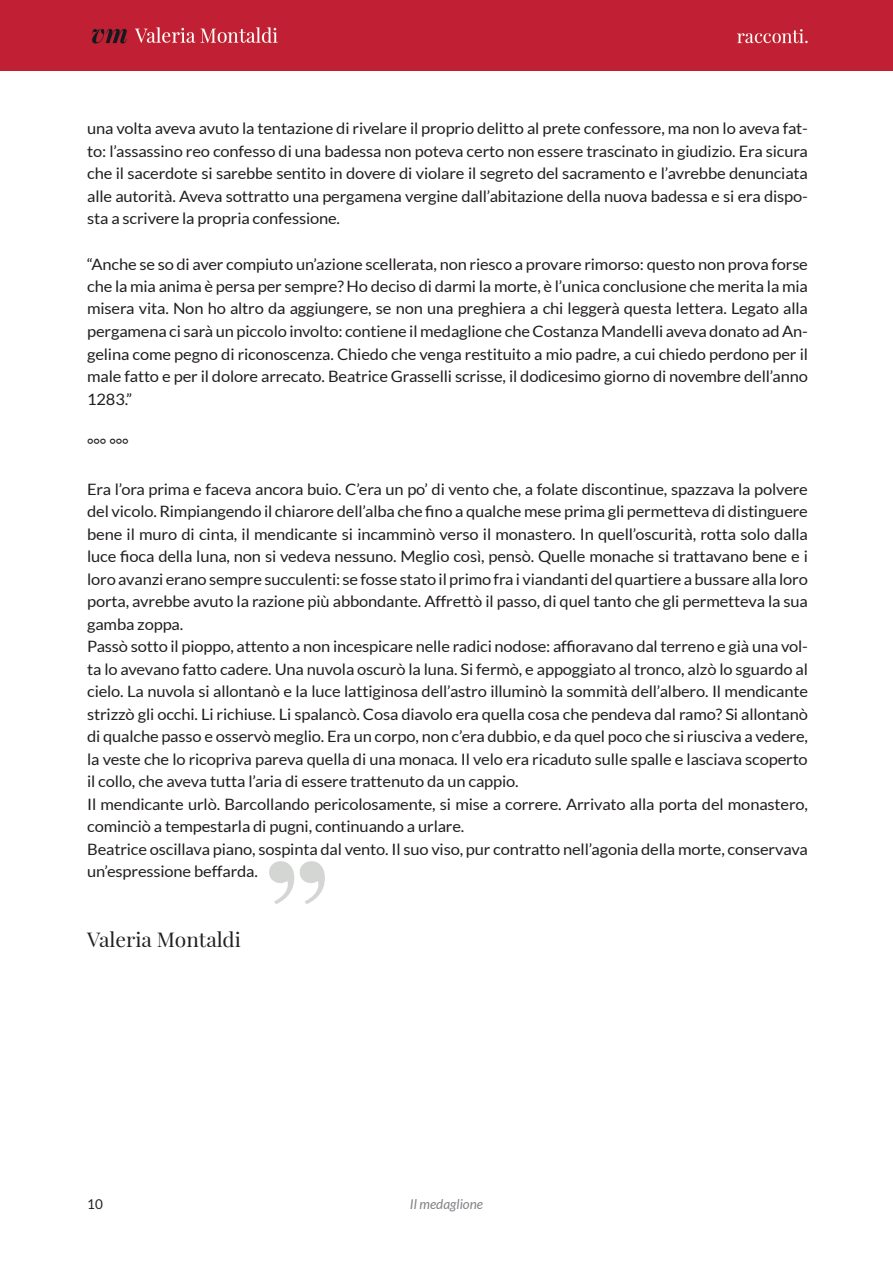
<style>
.page{position:relative;width:893px;height:1263px;background:#fff}
.page>*{position:absolute;margin:0;border:0;box-sizing:border-box;transform-origin:0 0}
.t1{font:171px "Playfair Display";color:#d4d6d4;scale:1.05 1}
.t2{font:19.95px "Playfair Display";color:#231f20;scale:1.05 1}
.t3{font:15.6px/22.5px "Lato";letter-spacing:-.01em;color:#231f20;text-align:justify;scale:1.05 1}
.t4{font:italic 13.5px "Lato";color:#808285}
.t5{font:13.5px "Lato";color:#231f20}
</style>
<div class="page">
<div style="left:0;top:0;width:893px;height:70px;background:#c11f33"></div>
<p class="t3" style="left:87px;top:117px;width:688px">una volta aveva avuto la tentazione di rivelare il proprio delitto al prete confessore, ma non lo aveva fat&shy;to: l’assassino reo confesso di una badessa non poteva certo non essere trascinato in giudizio. Era sicura che il sacerdote si sarebbe sentito in dovere di violare il segreto del sacramento e l’avrebbe denunciata alle autorità. Aveva sottratto una pergamena vergine dall’abitazione della nuova badessa e si era dispo&shy;sta a scrivere la propria confessione.</p>
<p class="t3" style="left:87px;top:252px;width:688px">“Anche se so di aver compiuto un’azione scellerata, non riesco a provare rimorso: questo non prova forse che la mia anima è persa per sempre? Ho deciso di darmi la morte, è l’unica conclusione che merita la mia misera vita. Non ho altro da aggiungere, se non una preghiera a chi leggerà questa lettera. Legato alla pergamena ci sarà un piccolo involto: contiene il medaglione che Costanza Mandelli aveva donato ad An&shy;gelina come pegno di riconoscenza. Chiedo che venga restituito a mio padre, a cui chiedo perdono per il male fatto e per il dolore arrecato. Beatrice Grasselli scrisse, il dodicesimo giorno di novembre dell’anno 1283.”</p>
<p class="t3" style="left:87px;top:432px;width:41px">°°° °°°</p>
<p class="t3" style="left:87px;top:477px;width:688px;text-align:left">Era l’ora prima e faceva ancora buio. C’era un po’ di vento che, a folate discontinue, spazzava la polvere del vicolo. Rimpiangendo il chiarore dell’alba che fino a qualche mese prima gli permetteva di distinguere bene il muro di cinta, il mendicante si incamminò verso il monastero. In quell’oscurità, rotta solo dalla luce fioca della luna, non si vedeva nessuno. Meglio così, pensò. Quelle monache si trattavano bene e i loro avanzi erano sempre succulenti: se fosse stato il primo fra i viandanti del quartiere a bussare alla loro porta, avrebbe avuto la razione più abbondante. Affrettò il passo, di quel tanto che gli permetteva la sua gamba zoppa.<br>Passò sotto il pioppo, attento a non incespicare nelle radici nodose: affioravano dal terreno e già una vol&shy;ta lo avevano fatto cadere. Una nuvola oscurò la luna. Si fermò, e appoggiato al tronco, alzò lo sguardo al cielo. La nuvola si allontanò e la luce lattiginosa dell’astro illuminò la sommità dell’albero. Il mendicante strizzò gli occhi. Li richiuse. Li spalancò. Cosa diavolo era quella cosa che pendeva dal ramo? Si allontanò di qualche passo e osservò meglio. Era un corpo, non c’era dubbio, e da quel poco che si riusciva a vedere, la veste che lo ricopriva pareva quella di una monaca. Il velo era ricaduto sulle spalle e lasciava scoperto il collo, che aveva tutta l’aria di essere trattenuto da un cappio.<br>Il mendicante urlò. Barcollando pericolosamente, si mise a correre. Arrivato alla porta del monastero, cominciò a tempestarla di pugni, continuando a urlare.<br>Beatrice oscillava piano, sospinta dal vento. Il suo viso, pur contratto nell’agonia della morte, conservava un’espressione beffarda.</p>
<h1 class="t1" style="left:259px;top:786px;width:73px">”</h1>
<p class="t2" style="left:87px;top:924px;width:148px">Valeria Montaldi</p>
<p class="t5" style="left:87px;top:1196px;width:17px">10</p>
<p class="t4" style="left:410px;top:1196px;width:75px">Il medaglione</p>
</div>
